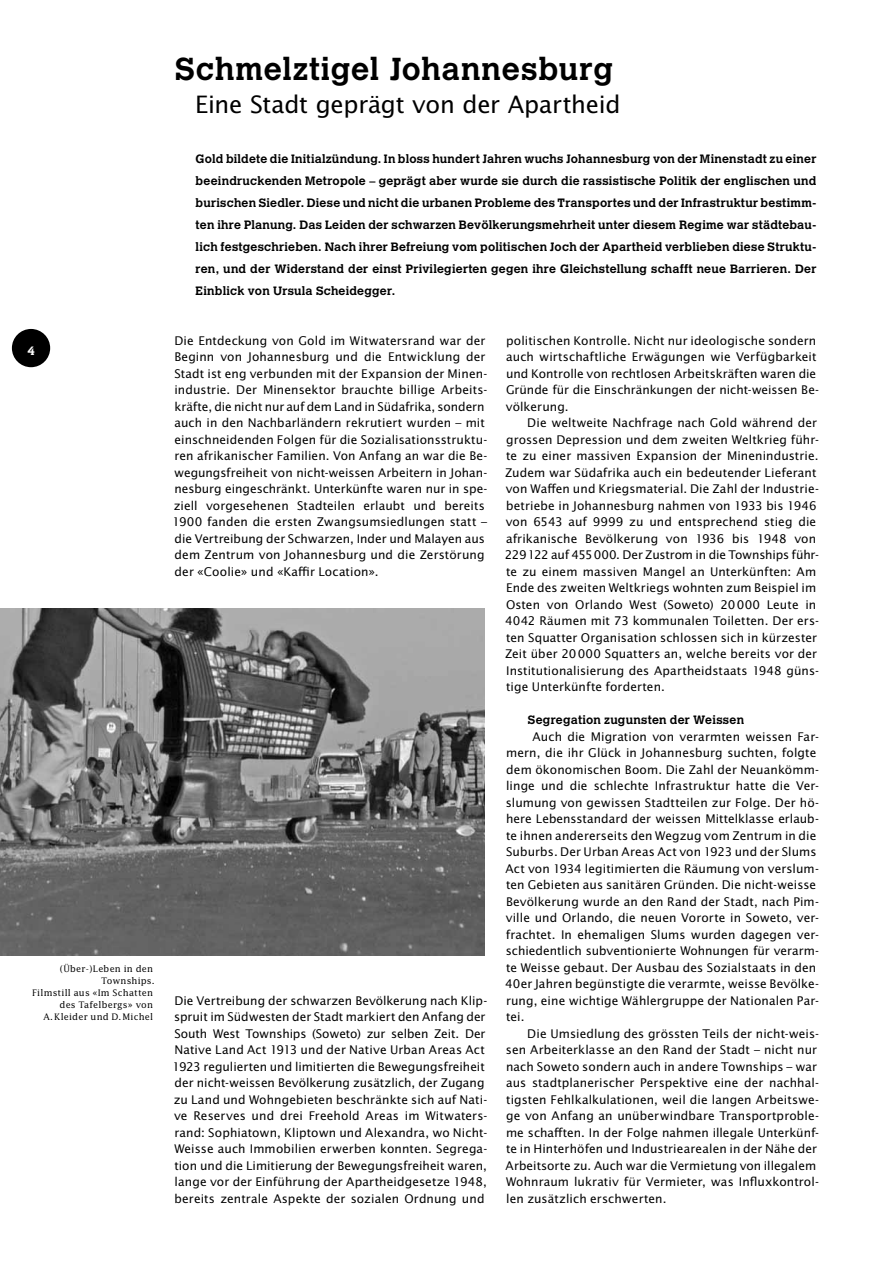
<style>
.page{position:relative;width:893px;height:1263px;background:#fff}
.page>*{position:absolute;margin:0;border:0;box-sizing:border-box;transform-origin:0 0}
.t1{font:700 31.5px "Calvert";letter-spacing:.025em;color:#000}
.t2{font:24px "Lucida Sans";letter-spacing:-.01em;color:#000}
.t3{font:12px/16.5px "Lucida Sans";letter-spacing:.005em;color:#000}
.t4{font:700 12px/22px "Calvert";letter-spacing:.02em;color:#000;text-align:justify}
.t5{font:700 12px "Calvert";color:#fff}
.t6{font:9px/12px "Lucida";letter-spacing:.02em;color:#000;text-align:right}
</style>
<div class="page">
<div style="left:12px;top:329px;width:38px;height:38px;background:#000;border-radius:50%"></div>
<img style="left:0;top:608px;width:485px;height:347px">
<h1 class="t1" style="left:175px;top:49px;width:439px">Schmelztigel Johannesburg</h1>
<h2 class="t2" style="left:195px;top:90px;width:427px">Eine Stadt geprägt von der Apartheid</h2>
<p class="t4" style="left:196px;top:147px;width:622px">Gold bildete die Initialzündung. In bloss hundert Jahren wuchs Johannesburg von der Minenstadt zu einer beeindruckenden Metropole – geprägt aber wurde sie durch die rassistische Politik der englischen und burischen Siedler. Diese und nicht die urbanen Probleme des Transportes und der Infrastruktur bestimm&shy;ten ihre Planung. Das Leiden der schwarzen Bevölkerungsmehrheit unter diesem Regime war städtebau&shy;lich festgeschrieben. Nach ihrer Befreiung vom politischen Joch der Apartheid verblieben diese Struktu&shy;ren, und der Widerstand der einst Privilegierten gegen ihre Gleichstellung schafft neue Barrieren. Der Einblick von Ursula Scheidegger.</p>
<p class="t3" style="left:173px;top:332px;width:316px">Die Entdeckung von Gold im Witwatersrand war der Beginn von Johannesburg und die Entwicklung der Stadt ist eng verbunden mit der Expansion der Minen&shy;industrie. Der Minensektor brauchte billige Arbeits&shy;kräfte, die nicht nur auf dem Land in Südafrika, sondern auch in den Nachbarländern rekrutiert wurden – mit einschneidenden Folgen für die Sozialisationsstruktu&shy;ren afrikanischer Familien. Von Anfang an war die Be&shy;wegungsfreiheit von nicht-weissen Arbeitern in Johan&shy;nesburg eingeschränkt. Unterkünfte waren nur in spe&shy;ziell vorgesehenen Stadteilen erlaubt und bereits 1900 fanden die ersten Zwangsumsiedlungen statt – die Vertreibung der Schwarzen, Inder und Malayen aus dem Zentrum von Johannesburg und die Zerstörung der «Coolie» und «Kaffir Location».</p>
<p class="t5" style="left:27px;top:343px;width:9px">4</p>
<p class="t3" style="left:506px;top:332px;width:315px">politischen Kontrolle. Nicht nur ideologische sondern auch wirtschaftliche Erwägungen wie Verfügbarkeit und Kontrolle von rechtlosen Arbeitskräften waren die Gründe für die Einschränkungen der nicht-weissen Be&shy;völkerung.</p>
<p class="t3" style="left:505px;top:414px;width:316px;text-indent:22px">Die weltweite Nachfrage nach Gold während der grossen Depression und dem zweiten Weltkrieg führ&shy;te zu einer massiven Expansion der Minenindustrie.<br>Zudem war Südafrika auch ein bedeutender Lieferant von Waffen und Kriegsmaterial. Die Zahl der Industrie&shy;betriebe in Johannesburg nahmen von 1933 bis 1946 von 6543 auf 9999 zu und entsprechend stieg die afrikanische Bevölkerung von 1936 bis 1948 von 229122 auf 455000. Der Zustrom in die Townships führ&shy;te zu einem massiven Mangel an Unterkünften: Am Ende des zweiten Weltkriegs wohnten zum Beispiel im Osten von Orlando West (Soweto) 20000 Leute in 4042 Räumen mit 73 kommunalen Toiletten. Der ers&shy;ten Squatter Organisation schlossen sich in kürzester Zeit über 20000 Squatters an, welche bereits vor der Institutionalisierung des Apartheidstaats 1948 güns&shy;tige Unterkünfte forderten.</p>
<p class="t4" style="left:528px;top:709px;width:218px">Segregation zugunsten der Weissen</p>
<p class="t3" style="left:505px;top:728px;width:315px;text-indent:27px">Auch die Migration von verarmten weissen Far&shy;mern, die ihr Glück in Johannesburg suchten, folgte dem ökonomischen Boom. Die Zahl der Neuankömm&shy;linge und die schlechte Infrastruktur hatte die Ver&shy;slumung von gewissen Stadtteilen zur Folge. Der hö&shy;here Lebensstandard der weissen Mittelklasse erlaub&shy;te ihnen andererseits den Wegzug vom Zentrum in die Suburbs. Der Urban Areas Act von 1923 und der Slums Act von 1934 legitimierten die Räumung von verslum&shy;ten Gebieten aus sanitären Gründen. Die nicht-weisse Bevölkerung wurde an den Rand der Stadt, nach Pim&shy;ville und Orlando, die neuen Vororte in Soweto, ver&shy;frachtet. In ehemaligen Slums wurden dagegen ver&shy;schiedentlich subventionierte Wohnungen für verarm&shy;te Weisse gebaut. Der Ausbau des Sozialstaats in den 40er Jahren begünstigte die verarmte, weisse Bevölke&shy;rung, eine wichtige Wählergruppe der Nationalen Par&shy;tei.</p>
<p class="t3" style="left:506px;top:1025px;width:315px;text-indent:22px">Die Umsiedlung des grössten Teils der nicht-weis&shy;sen Arbeiterklasse an den Rand der Stadt – nicht nur nach Soweto sondern auch in andere Townships – war aus stadtplanerischer Perspektive eine der nachhal&shy;tigsten Fehlkalkulationen, weil die langen Arbeitswe&shy;ge von Anfang an unüberwindbare Transportproble&shy;me schafften. In der Folge nahmen illegale Unterkünf&shy;te in Hinterhöfen und Industriearealen in der Nähe der Arbeitsorte zu. Auch war die Vermietung von illegalem Wohnraum lukrativ für Vermieter, was Influxkontrol&shy;len zusätzlich erschwerten.</p>
<p class="t6" style="left:32px;top:962px;width:124px">(Über-)Leben in den<br>Townships.<br>Filmstill aus «Im Schatten des Tafelbergs» von<br>A.Kleider und D.Michel</p>
<p class="t3" style="left:173px;top:992px;width:316px">Die Vertreibung der schwarzen Bevölkerung nach Klip&shy;spruit im Südwesten der Stadt markiert den Anfang der South West Townships (Soweto) zur selben Zeit. Der Native Land Act 1913 und der Native Urban Areas Act 1923 regulierten und limitierten die Bewegungsfreiheit der nicht-weissen Bevölkerung zusätzlich, der Zugang zu Land und Wohngebieten beschränkte sich auf Nati&shy;ve Reserves und drei Freehold Areas im Witwaters&shy;rand: Sophiatown, Kliptown und Alexandra, wo Nicht-Weisse auch Immobilien erwerben konnten. Segrega&shy;tion und die Limitierung der Bewegungsfreiheit waren, lange vor der Einführung der Apartheidgesetze 1948, bereits zentrale Aspekte der sozialen Ordnung und</p>
</div>
